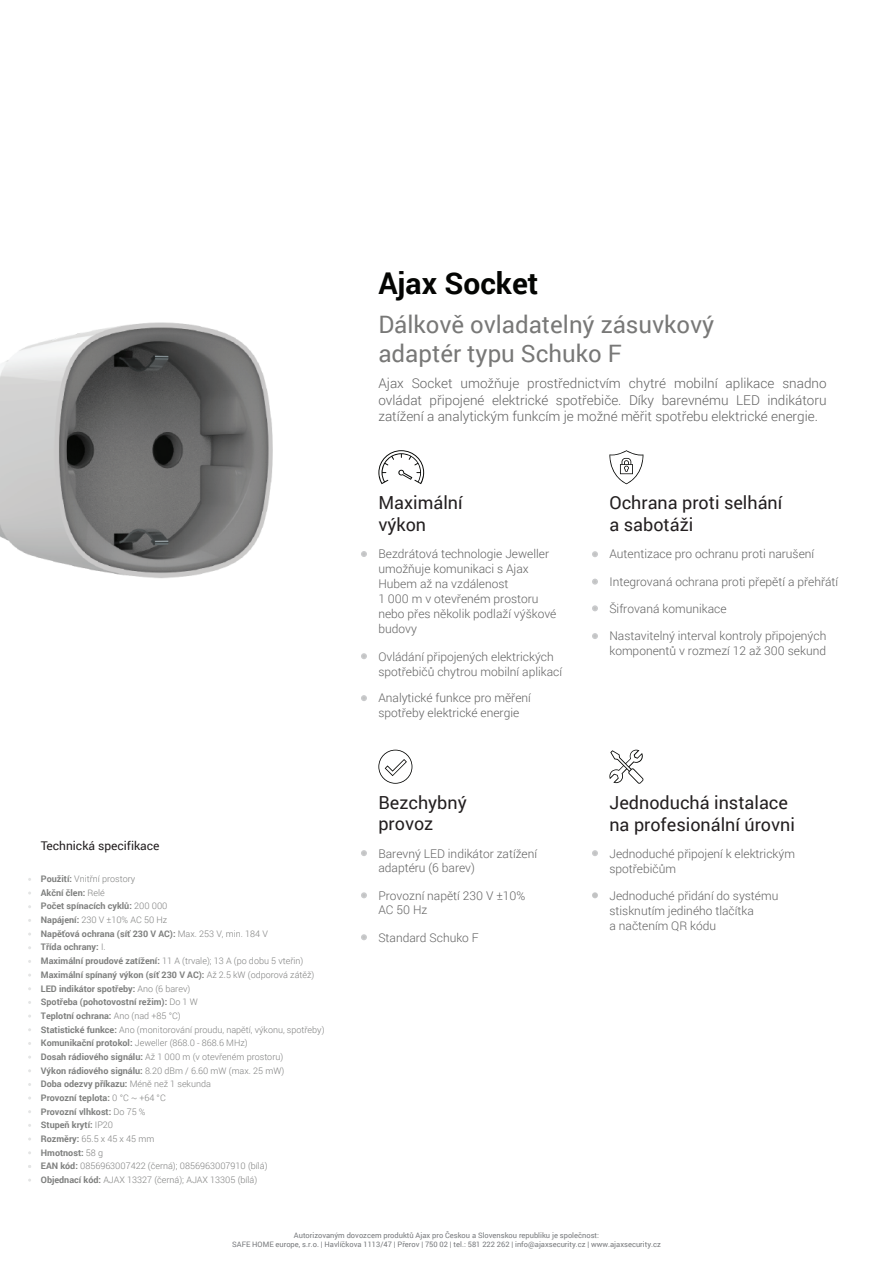
<style>
.page{position:relative;width:893px;height:1263px;background:#fff}
.page>*{position:absolute;margin:0;border:0;box-sizing:border-box;transform-origin:0 0}
.t1{font:700 30px "Roboto";color:#040503}
.t2{font:24px/28.8px "Roboto";color:#787877}
.t3{font:18px/21.6px "Roboto";color:#231f20}
.t4{font:300 13.5px/16.2px "Roboto";color:#616161;text-align:justify}
.t5{font:300 12px/15px "Roboto";color:#616161}
.t6{font:12px "Roboto";color:#231f20}
.t7{font:300 9px/13.6px "Roboto";color:#7e7f7e}
.t8{font:700 9px/13.6px "Roboto";color:#7e7f7e}
.t9{font:7.5px/9px "Roboto";color:#76787b;text-align:center}
.s1{font-weight:300}
.s2{font-weight:700}
</style>
<div class="page">
<svg style="left:609px;top:750px;width:35px;height:34px"></svg>
<svg style="left:378px;top:450px;width:46px;height:34px"></svg>
<svg style="left:609px;top:450px;width:34px;height:34px"></svg>
<svg style="left:378px;top:750px;width:34px;height:34px"></svg>
<svg style="left:361px;top:934px;width:6px;height:6px"></svg>
<svg style="left:361px;top:892px;width:6px;height:6px"></svg>
<svg style="left:361px;top:850px;width:6px;height:6px"></svg>
<svg style="left:361px;top:551px;width:6px;height:6px"></svg>
<svg style="left:592px;top:551px;width:6px;height:6px"></svg>
<svg style="left:592px;top:579px;width:6px;height:6px"></svg>
<svg style="left:592px;top:633px;width:6px;height:6px"></svg>
<svg style="left:592px;top:605px;width:6px;height:6px"></svg>
<svg style="left:592px;top:850px;width:6px;height:6px"></svg>
<svg style="left:592px;top:892px;width:6px;height:6px"></svg>
<svg style="left:361px;top:653px;width:6px;height:6px"></svg>
<svg style="left:361px;top:695px;width:6px;height:6px"></svg>
<img style="left:0;top:322px;width:273px;height:256px">
<h1 class="t1" style="left:378px;top:263px;width:161px">Ajax Socket</h1>
<h2 class="t2" style="left:378px;top:309px;width:337px">Dálkově ovladatelný zásuvkový adaptér typu Schuko F</h2>
<p class="t4" style="left:378px;top:375px;width:450px">Ajax Socket umožňuje prostřednictvím chytré mobilní aplikace snadno ovládat připojené elektrické spotřebiče. Díky barevnému LED indikátoru zatížení a analytickým funkcím je možné měřit spotřebu elektrické energie.</p>
<p class="t6" style="left:41px;top:838px;width:120px">Technická specifikace</p>
<p class="t8" style="left:41px;top:872px;width:229px">Použití: <span class="s1">Vnitřní prostory<br></span>Akční člen: <span class="s1">Relé<br></span>Počet spínacích cyklů: <span class="s1">200 000<br></span>Napájení: <span class="s1">230 V ±10% AC 50 Hz<br></span>Napěťová ochrana (síť 230 V AC): <span class="s1">Max. 253 V, min. 184 V</span></p>
<p class="t7" style="left:41px;top:954px;width:264px"><span class="s2">Maximální proudové zatížení:</span> 11 A (trvale); 13 A (po dobu 5 vteřin)</p>
<p class="t8" style="left:41px;top:940px;width:66px">Třída ochrany: <span class="s1">I.</span></p>
<p class="t8" style="left:41px;top:967px;width:275px">Maximální spínaný výkon (síť 230 V AC): <span class="s1">Až 2.5 kW (odporová zátěž)</span></p>
<p class="t8" style="left:41px;top:995px;width:158px">Spotřeba (pohotovostní režim): <span class="s1">Do 1 W</span></p>
<p class="t8" style="left:41px;top:981px;width:151px">LED indikátor spotřeby: <span class="s1">Ano (6 barev)</span></p>
<p class="t7" style="left:41px;top:1009px;width:285px"><span class="s2">Teplotní ochrana:</span> Ano (nad +85 °C)<br><span class="s2">Statistické funkce:</span> Ano (monitorování proudu, napětí, výkonu, spotřeby)<br><span class="s2">Komunikační protokol:</span> Jeweller (868.0 - 868.6 MHz)<br><span class="s2">Dosah rádiového signálu:</span> Až 1 000 m (v otevřeném prostoru)<br><span class="s2">Výkon rádiového signálu:</span> 8.20 dBm / 6.60 mW (max. 25 mW)<br><span class="s2">Doba odezvy příkazu:</span> Méně než 1 sekunda<br><span class="s2">Provozní teplota:</span> 0 °C ~ +64 °C<br><span class="s2">Provozní vlhkost:</span> Do 75 %<br><span class="s2">Stupeň krytí:</span> IP20<br><span class="s2">Rozměry:</span> 65.5 х 45 х 45 mm<br><span class="s2">Hmotnost:</span> 58 g<br><span class="s2">EAN kód:</span> 0856963007422 (černá); 0856963007910 (bílá)<br><span class="s2">Objednací kód:</span> AJAX 13327 (černá); AJAX 13305 (bílá)</p>
<h3 class="t3" style="left:378px;top:491px;width:86px">Maximální výkon</h3>
<p class="t5" style="left:378px;top:546px;width:179px">Bezdrátová technologie Jeweller umožňuje komunikaci s Ajax<br>Hubem až na vzdálenost<br>1 000 m v otevřeném prostoru nebo přes několik podlaží výškové budovy</p>
<p class="t5" style="left:378px;top:649px;width:185px">Ovládání připojených elektrických spotřebičů chytrou mobilní aplikací</p>
<p class="t5" style="left:378px;top:690px;width:154px">Analytické funkce pro měření spotřeby elektrické energie</p>
<h3 class="t3" style="left:378px;top:791px;width:90px">Bezchybný provoz</h3>
<p class="t5" style="left:378px;top:846px;width:160px;line-height:14.4px">Barevný LED indikátor zatížení adaptéru (6 barev)</p>
<p class="t5" style="left:378px;top:888px;width:148px;line-height:14.4px">Provozní napětí 230 V ±10%<br>AC 50 Hz</p>
<p class="t5" style="left:378px;top:930px;width:102px">Standard Schuko F</p>
<h3 class="t3" style="left:609px;top:491px;width:174px">Ochrana proti selhání a sabotáži</h3>
<p class="t5" style="left:609px;top:546px;width:206px">Autentizace pro ochranu proti narušení</p>
<p class="t5" style="left:609px;top:573px;width:230px">Integrovaná ochrana proti přepětí a přehřátí</p>
<p class="t5" style="left:609px;top:601px;width:119px">Šifrovaná komunikace</p>
<p class="t5" style="left:609px;top:628px;width:218px">Nastavitelný interval kontroly připojených komponentů v rozmezí 12 až 300 sekund</p>
<h3 class="t3" style="left:609px;top:791px;width:187px">Jednoduchá instalace na profesionální úrovni</h3>
<p class="t5" style="left:609px;top:845px;width:187px">Jednoduché připojení k elektrickým spotřebičům</p>
<p class="t5" style="left:609px;top:887px;width:170px">Jednoduché přidání do systému stisknutím jediného tlačítka<br>a načtením QR kódu</p>
<p class="t9" style="left:232px;top:1231px;width:430px">Autorizovaným dovozcem produktů Ajax pro Českou a Slovenskou republiku je společnost:<br>SAFE HOME europe, s.r.o. | Havlíčkova 1113/47 | Přerov | 750 02 | tel.: 581 222 262 | info@ajaxsecurity.cz | www.ajaxsecurity.cz</p>
</div>
